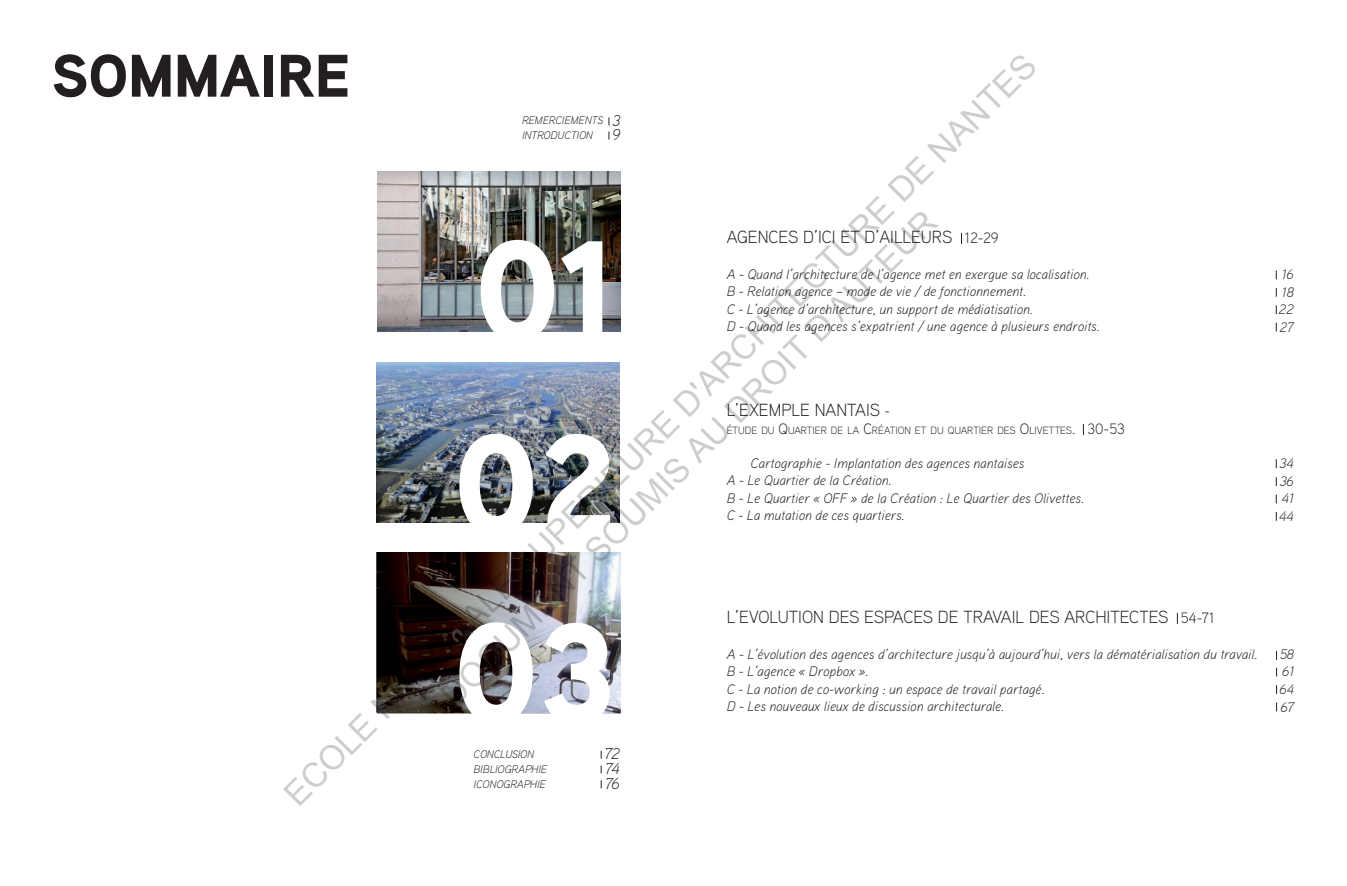
<style>
.page{position:relative;width:1347px;height:886px;background:#fff}
.page>*{position:absolute;margin:0;border:0;box-sizing:border-box;transform-origin:0 0}
.t1{font:900 142.25px/188.8px "Aaux Pro";color:#fff}
.t2{font:900 60px "Aaux Pro";color:#231f20}
.t3{font:33.62px/40.4px "Arial";color:rgb(0 0 0/.2);text-align:center}
.t4{font:300 17.5px "Aaux Pro";color:#231f20}
.t5{font:italic 300 15.62px/15px "Aaux Pro";color:#231f20;text-align:justify}
.t6{font:italic 300 13.75px/17.5px "Aaux Pro";color:#231f20}
.t7{font:italic 300 11px/15px "Aaux Pro";color:#231f20}
.t8{font:300 10.5px "Aaux Pro";color:#231f20}
.s1{font-size:15.62px}
.s2{font-size:15px}
</style>
<div class="page">
<img style="left:377px;top:172px;width:243px;height:159px">
<img style="left:376px;top:363px;width:244px;height:160px">
<img style="left:376px;top:553px;width:244px;height:160px">
<h3 class="t3" style="left:276px;top:786px;width:1048px;rotate:-45deg">ECOLE NATIONALE SUPERIEURE D'ARCHITECTURE DE NANTES<br>DOCUMENT SOUMIS AU DROIT D'AUTEUR</h3>
<h2 class="t2" style="left:51px;top:37px;width:300px">SOMMAIRE</h2>
<p class="t7" style="left:522px;top:112px;width:100px">REMERCIEMENTS <span class="s1">3<br></span>INTRODUCTION</p>
<p class="t5" style="left:612px;top:127px;width:10px">9</p>
<p class="t4" style="left:726px;top:226px;width:274px">AGENCES D’ICI ET D’AILLEURS <span class="s2">12-29</span></p>
<p class="t6" style="left:726px;top:265px;width:374px">A - Quand l’architecture de l’agence met en exergue sa localisation.<br>B - Relation agence – mode de vie / de fonctionnement.<br>C - L’agence d’architecture, un support de médiatisation.<br>D - Quand les agences s’expatrient / une agence à plusieurs endroits.</p>
<p class="t6" style="left:1278px;top:265px;width:16px;text-align:justify">16<br>18<br>22<br>27</p>
<h1 class="t1" style="left:473px;top:192px;width:144px">01</h1>
<p class="t4" style="left:726px;top:399px;width:165px">L’EXEMPLE NANTAIS <span class="s2">-</span></p>
<p class="t8" style="left:726px;top:423px;width:399px">ÉTUDE DU <span class="s2">Q</span>UARTIER DE LA <span class="s2">C</span>RÉATION ET DU QUARTIER DES <span class="s2">O</span>LIVETTES<span class="s2">. 30-53</span></p>
<p class="t6" style="left:726px;top:454px;width:359px;text-indent:24px">Cartographie - Implantation des agences nantaises<br>A - Le Quartier de la Création.<br>B - Le Quartier « OFF » de la Création : Le Quartier des Olivettes.<br>C - La mutation de ces quartiers.</p>
<p class="t6" style="left:1279px;top:454px;width:16px;text-align:justify">34<br>36<br>41<br>44</p>
<h1 class="t1" style="left:452px;top:385px;width:166px">02<br>03</h1>
<p class="t4" style="left:726px;top:606px;width:489px">L’EVOLUTION DES ESPACES DE TRAVAIL DES ARCHITECTES <span class="s2">54-71</span></p>
<p class="t6" style="left:726px;top:645px;width:532px">A - L’évolution des agences d’architecture jusqu’à aujourd’hui, vers la dématérialisation du travail.<br>B - L’agence « Dropbox ».<br>C - La notion de co-working : un espace de travail partagé.<br>D - Les nouveaux lieux de discussion architecturale.</p>
<p class="t6" style="left:1279px;top:645px;width:16px;text-align:justify">58<br>61<br>64<br>67</p>
<p class="t7" style="left:473px;top:747px;width:75px">CONCLUSION<br>BIBLIOGRAPHIE<br>ICONOGRAPHIE</p>
<p class="t5" style="left:604px;top:745px;width:17px">72<br>74<br>76</p>
</div>
